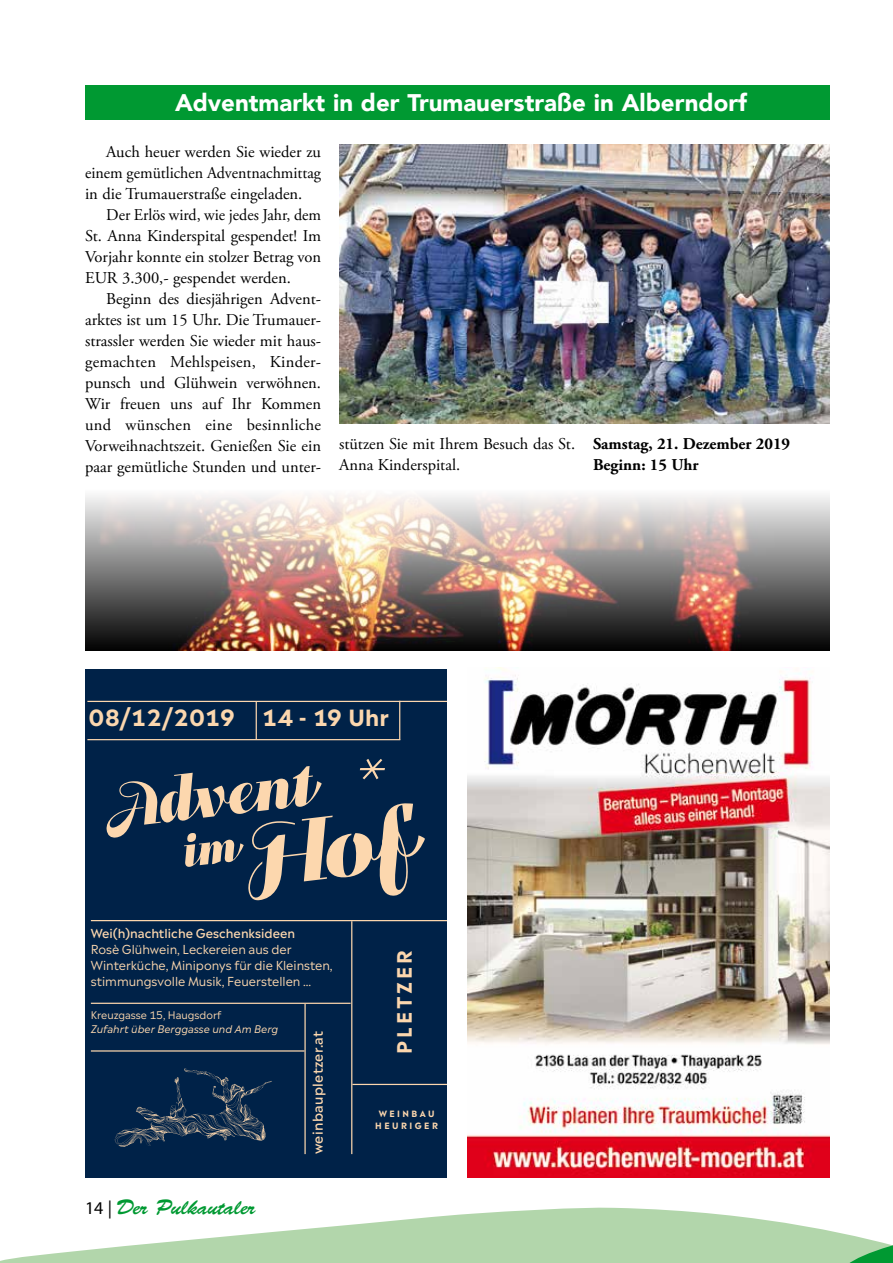
<style>
.page{position:relative;width:893px;height:1263px;background:#fff}
.page>*{position:absolute;margin:0;border:0;box-sizing:border-box;transform-origin:0 0}
.t1{font:900 77.25px "Felis Script";color:#fcd7ae}
.t2{font:900 67.5px "Felis Script";color:#fcd7ae}
.t3{font:900 24px "Avenir";color:#fff}
.t4{font:700 22.2px "Madera";letter-spacing:.01em;color:#fcd7ae}
.t5{font:21px "Brush Script Std";color:#009932}
.t6{font:700 19.65px "Madera";letter-spacing:.15em;color:#fcd7ae}
.t7{font:16.5px/21px "Adobe Garamond Pro";color:#000;text-align:justify}
.t8{font:700 16.5px/21px "Adobe Garamond Pro";color:#000}
.t9{font:500 13.5px "Madera";letter-spacing:.025em;color:#fcd7ae}
.t10{font:12.3px/16px "Madera";color:#fcd7ae}
.t11{font:500 12.3px "Madera";color:#fcd7ae}
.t12{font:italic 10.5px "Madera";color:#fcd7ae}
.t13{font:10.5px "Madera";color:#fcd7ae}
.t14{font:700 8.55px/12.3px "Madera";letter-spacing:.285em;color:#fcd7ae;text-align:center}
.s1{font-family:"Myriad Pro";font-size:18px;color:#000}
</style>
<div class="page">
<svg style="left:0;top:1207px;width:842px;height:56px;fill:#b2d6ab"></svg>
<svg style="left:842px;top:1233px;width:51px;height:30px"></svg>
<div style="left:85px;top:669px;width:361px;height:509px;background:#002248"></div>
<hr style="left:87px;top:701px;width:359px;height:1px;background:#fcd7ae">
<hr style="left:87px;top:739px;width:313px;height:1px;background:#fcd7ae">
<hr style="left:91px;top:920px;width:355px;height:1px;background:#fcd7ae">
<hr style="left:91px;top:1003px;width:260px;height:1px;background:#fcd7ae">
<hr style="left:91px;top:1050px;width:213px;height:1px;background:#fcd7ae">
<hr style="left:352px;top:1084px;width:94px;height:1px;background:#fcd7ae">
<hr style="left:351px;top:921px;width:1px;height:233px;background:#fcd7ae">
<hr style="left:304px;top:1004px;width:2px;height:150px;background:#fcd7ae">
<hr style="left:399px;top:701px;width:1px;height:38px;background:#fcd7ae">
<hr style="left:256px;top:701px;width:1px;height:39px;background:#fcd7ae">
<svg style="left:115px;top:1068px;width:157px;height:79px"></svg>
<img style="left:468px;top:668px;width:361px;height:510px">
<div style="left:85px;top:85px;width:744px;height:34px;background:#009932"></div>
<img style="left:339px;top:145px;width:490px;height:279px">
<img style="left:85px;top:495px;width:744px;height:156px">
<h3 class="t3" style="left:175px;top:82px;width:573px">Adventmarkt in der Trumauerstraße in Alberndorf</h3>
<p class="t7" style="left:85px;top:141px;width:238px;text-indent:21px">Auch heuer werden Sie wieder zu einem gemütlichen Adventnachmittag in die Trumauerstraße eingeladen.</p>
<p class="t7" style="left:85px;top:204px;width:238px;text-indent:21px">Der Erlös wird, wie jedes Jahr, dem St. Anna Kinderspital gespendet! Im Vorjahr konnte ein stolzer Betrag von EUR 3.300,- gespendet werden.</p>
<p class="t7" style="left:85px;top:288px;width:238px;text-indent:21px">Beginn des diesjährigen Advent&shy;arktes ist um 15 Uhr. Die Trumauer&shy;strassler werden Sie wieder mit haus&shy;gemachten Mehlspeisen, Kinder&shy;punsch und Glühwein verwöhnen.<br>Wir freuen uns auf Ihr Kommen und wünschen eine besinnliche Vorweihnachtszeit. Genießen Sie ein paar gemütliche Stunden und unter-</p>
<p class="t7" style="left:339px;top:433px;width:238px">stützen Sie mit Ihrem Besuch das St.<br>Anna Kinderspital.</p>
<p class="t8" style="left:593px;top:433px;width:199px">Samstag, 21. Dezember 2019<br>Beginn: 15 Uhr</p>
<h3 class="t4" style="left:89px;top:698px;width:302px">08/12/2019 14 - 19 Uhr</h3>
<h2 class="t2" style="left:106px;top:770px;width:206px;rotate:-7deg">Advent</h2>
<h1 class="t1" style="left:354px;top:742px;width:30px">*</h1>
<p class="t11" style="left:91px;top:923px;width:206px">Wei(h)nachtliche Geschenksideen</p>
<p class="t10" style="left:91px;top:940px;width:243px">Rosè Glühwein, Leckereien aus der<br>Winterküche, Miniponys für die Kleinsten, stimmungsvolle Musik, Feuerstellen ...</p>
<p class="t13" style="left:91px;top:1005px;width:132px">Kreuzgasse 15, Haugsdorf</p>
<p class="t12" style="left:91px;top:1020px;width:189px">Zufahrt über Berggasse und Am Berg</p>
<p class="t5" style="left:85px;top:1195px;width:172px"><span class="s1">14 |</span> Der Pulkautaler</p>
<p class="t9" style="left:306px;top:1154px;width:125px;rotate:-90deg">weinbaupletzer.at</p>
<p class="t6" style="left:387px;top:1054px;width:105px;rotate:-90deg">PLETZER</p>
<p class="t14" style="left:375px;top:1106px;width:64px">WEINBAU<br>HEURIGER</p>
</div>
